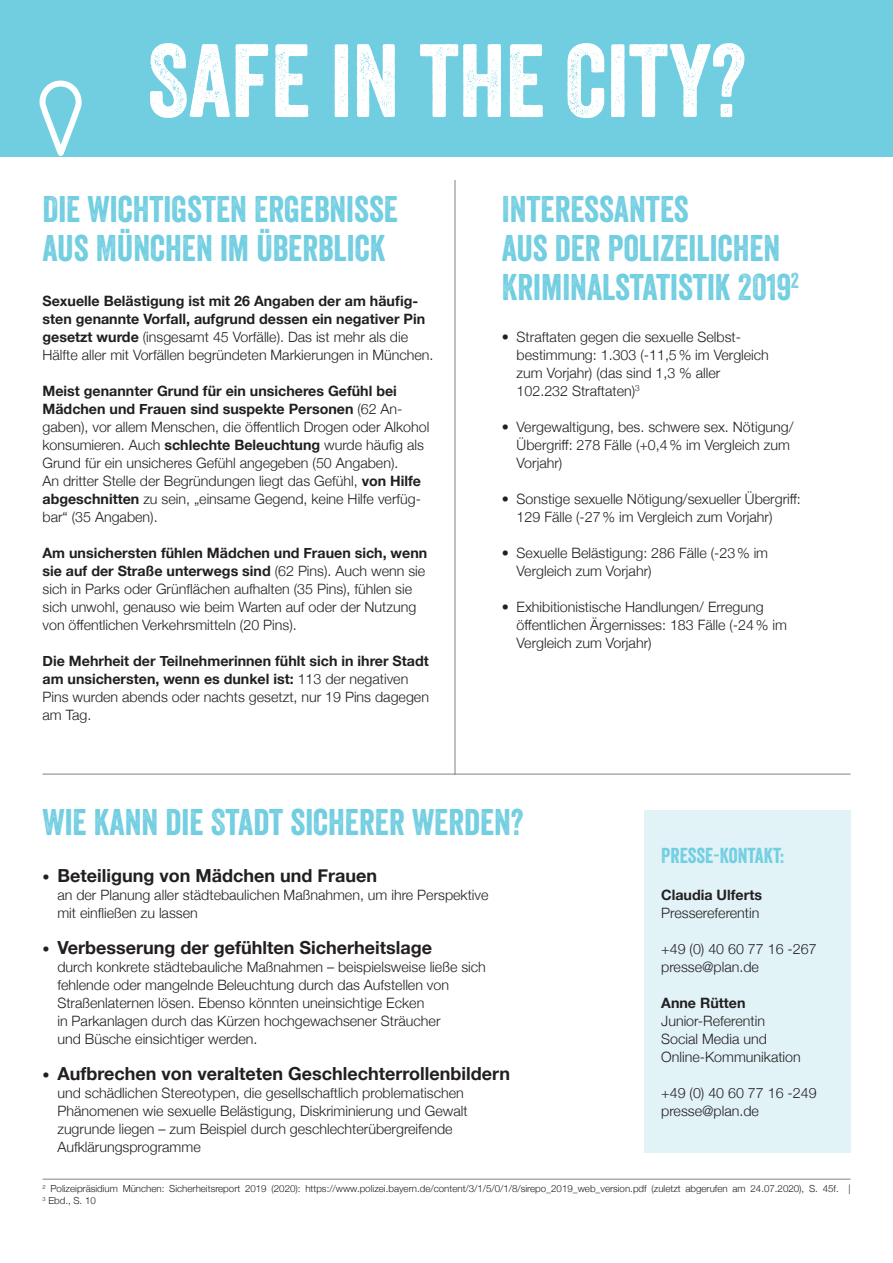
<style>
.page{position:relative;width:893px;height:1263px;background:#fff}
.page>*{position:absolute;margin:0;border:0;box-sizing:border-box;transform-origin:0 0}
.t1{font:100.5px "Veneer";color:#fff}
.t2{font:36px/39px "Veneer";color:#71cee1}
.t3{font:21px "Veneer";color:#71cee1}
.t4{font:700 18px "Helvetica Neue";color:#231f20}
.t5{font:300 14.25px/18px "Helvetica Neue";color:#231f20}
.t6{font:700 14.25px/18px "Helvetica Neue";color:#231f20}
.t7{font:300 9.75px/12px "Helvetica Neue";color:#231f20}
.s1{font-weight:300}
.s2{font-weight:700}
.s3{font-weight:300;font-size:14.25px}
</style>
<div class="page">
<hr style="left:43px;top:1179px;width:807px;height:1px;background:#808285">
<div style="left:0;top:0;width:893px;height:156px;background:#71cee1"></div>
<svg style="left:37px;top:80px;width:48px;height:77px"></svg>
<div style="left:644px;top:810px;width:206px;height:342px;background:#e2f3f8"></div>
<hr style="left:455px;top:180px;width:1px;height:595px;background:#808285">
<hr style="left:43px;top:774px;width:807px;height:1px;background:#808285">
<h1 class="t1" style="left:147px;top:20px;width:600px">SAFE IN THE CITY?</h1>
<h2 class="t2" style="left:43px;top:190px;width:357px">DIE WICHTIGSTEN ERGEBNISSE<br>AUS MÜNCHEN IM ÜBERBLICK</h2>
<h2 class="t2" style="left:502px;top:190px;width:299px">INTERESSANTES<br>AUS DER POLIZEILICHEN<br>KRIMINALSTATISTIK 2019<sup>2</sup></h2>
<p class="t5" style="left:517px;top:327px;width:254px;text-indent:-15px">• Straftaten gegen die sexuelle Selbst&shy;bestimmung: 1.303 (-11,5% im Vergleich zum Vorjahr) (das sind 1,3 % aller 102.232 Straftaten)<sup>3</sup></p>
<p class="t5" style="left:517px;top:417px;width:278px;text-indent:-15px">• Vergewaltigung, bes. schwere sex. Nötigung/<br>Übergriff: 278 Fälle (+0,4% im Vergleich zum<br>Vorjahr)</p>
<p class="t5" style="left:517px;top:489px;width:286px;text-indent:-15px">• Sonstige sexuelle Nötigung/sexueller Übergriff:<br>129 Fälle (-27% im Vergleich zum Vorjahr)</p>
<p class="t5" style="left:517px;top:543px;width:253px;text-indent:-15px">• Sexuelle Belästigung: 286 Fälle (-23% im<br>Vergleich zum Vorjahr)</p>
<p class="t5" style="left:517px;top:597px;width:272px;text-indent:-15px">• Exhibitionistische Handlungen/ Erregung öffentlichen Ärgernisses: 183 Fälle (-24% im<br>Vergleich zum Vorjahr)</p>
<p class="t6" style="left:43px;top:292px;width:392px">Sexuelle Belästigung ist mit 26 Angaben der am häufig&shy;sten genannte Vorfall, aufgrund dessen ein negativer Pin gesetzt wurde <span class="s1">(insgesamt 45 Vorfälle). Das ist mehr als die Hälfte aller mit Vorfällen begründeten Markierungen in München.</span></p>
<p class="t5" style="left:43px;top:381px;width:388px"><span class="s2">Meist genannter Grund für ein unsicheres Gefühl bei Mädchen und Frauen sind suspekte Personen</span> (62 An&shy;gaben), vor allem Menschen, die öffentlich Drogen oder Alkohol konsumieren. Auch <span class="s2">schlechte Beleuchtung</span> wurde häufig als Grund für ein unsicheres Gefühl angegeben (50 Angaben).<br>An dritter Stelle der Begründungen liegt das Gefühl, <span class="s2">von Hilfe abgeschnitten</span> zu sein, „einsame Gegend, keine Hilfe verfüg&shy;bar“ (35 Angaben).</p>
<p class="t5" style="left:43px;top:543px;width:386px"><span class="s2">Am unsichersten fühlen Mädchen und Frauen sich, wenn sie auf der Straße unterwegs sind</span> (62 Pins). Auch wenn sie sich in Parks oder Grünflächen aufhalten (35 Pins), fühlen sie sich unwohl, genauso wie beim Warten auf oder der Nutzung von öffentlichen Verkehrsmitteln (20 Pins).</p>
<p class="t6" style="left:43px;top:652px;width:388px">Die Mehrheit der Teilnehmerinnen fühlt sich in ihrer Stadt am unsichersten, wenn es dunkel ist: <span class="s1">113 der negativen Pins wurden abends oder nachts gesetzt, nur 19 Pins dagegen am Tag.</span></p>
<h2 class="t2" style="left:43px;top:802px;width:482px">WIE KANN DIE STADT SICHERER WERDEN?</h2>
<p class="t4" style="left:43px;top:861px;width:336px"><span class="s3">•</span> Beteiligung von Mädchen und Frauen</p>
<p class="t5" style="left:57px;top:885px;width:433px">an der Planung aller städtebaulichen Maßnahmen, um ihre Perspektive mit einfließen zu lassen</p>
<p class="t4" style="left:43px;top:933px;width:391px"><span class="s3">•</span> Verbesserung der gefühlten Sicherheitslage</p>
<p class="t5" style="left:57px;top:957px;width:430px">durch konkrete städtebauliche Maßnahmen – beispielsweise ließe sich fehlende oder mangelnde Beleuchtung durch das Aufstellen von Straßenlaternen lösen. Ebenso könnten uneinsichtige Ecken<br>in Parkanlagen durch das Kürzen hochgewachsener Sträucher<br>und Büsche einsichtiger werden.</p>
<p class="t4" style="left:43px;top:1059px;width:469px"><span class="s3">•</span> Aufbrechen von veralteten Geschlechterrollenbildern</p>
<p class="t5" style="left:57px;top:1083px;width:412px">und schädlichen Stereotypen, die gesellschaftlich problematischen Phänomenen wie sexuelle Belästigung, Diskriminierung und Gewalt zugrunde liegen – zum Beispiel durch geschlechterübergreifende Aufklärungsprogramme</p>
<h3 class="t3" style="left:661px;top:843px;width:124px">PRESSE-KONTAKT:</h3>
<p class="t6" style="left:661px;top:886px;width:102px">Claudia Ulferts</p>
<p class="t5" style="left:661px;top:903px;width:100px">Pressereferentin</p>
<p class="t5" style="left:661px;top:939px;width:157px">+49 (0) 40 60 77 16 -267 presse@plan.de</p>
<p class="t6" style="left:661px;top:994px;width:86px">Anne Rütten</p>
<p class="t5" style="left:661px;top:1011px;width:141px">Junior-Referentin<br>Social Media und<br>Online--Kommunikation</p>
<p class="t5" style="left:661px;top:1083px;width:157px">+49 (0) 40 60 77 16 -249 presse@plan.de</p>
<p class="t7" style="left:43px;top:1182px;width:809px"><sup>2</sup> Polizeipräsidium München: Sicherheitsreport 2019 (2020): https://www.polizei.bayern.de/content/3/1/5/0/1/8/sirepo_2019_web_version.pdf (zuletzt abgerufen am 24.07.2020), S. 45f. |<br><sup>3</sup> Ebd., S. 10</p>
</div>
